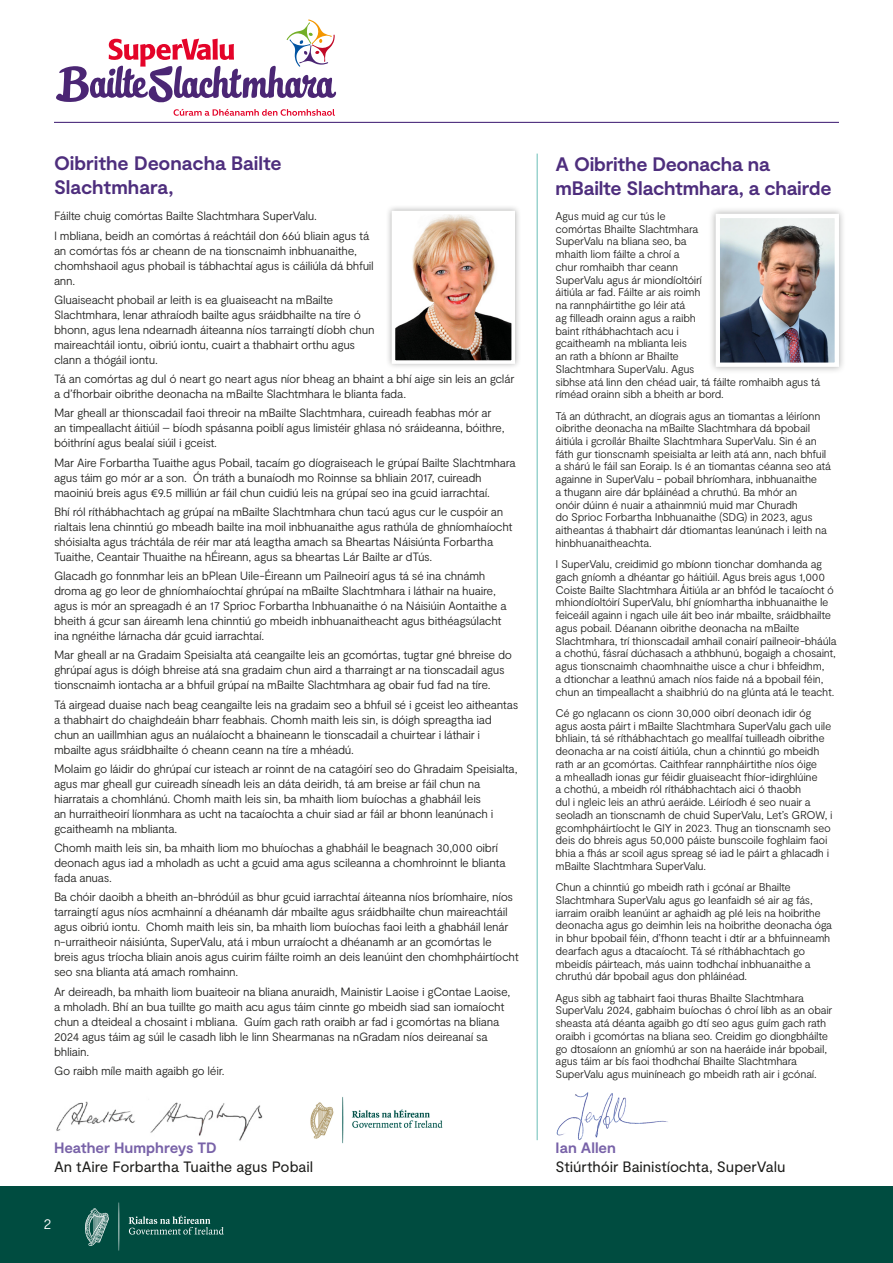
<style>
.page{position:relative;width:893px;height:1263px;background:#fff}
.page>*{position:absolute;margin:0;border:0;box-sizing:border-box;transform-origin:0 0}
.t1{font:700 19.5px/23.4px "Moderat";letter-spacing:-.005em;color:#4e2e7d}
.t2{font:15px "Moderat";letter-spacing:-.005em;color:#1d1d1b}
.t3{font:700 15px "Moderat";letter-spacing:-.005em;color:#7862a8}
.t4{font:300 15px "Moderat";color:#fff}
.t5{font:300 12px/15px "Moderat";letter-spacing:-.025em;color:#1d1d1b}
.t6{font:300 11.25px/12.8px "Moderat";letter-spacing:-.025em;color:#1d1d1b}
</style>
<div class="page">
<div style="left:0;top:1186px;width:893px;height:77px;background:#004c40"></div>
<svg style="left:129px;top:1215px;width:95px;height:19px"></svg>
<svg style="left:118px;top:1202px;width:1px;height:48px"></svg>
<svg style="left:85px;top:1208px;width:24px;height:38px"></svg>
<hr style="left:54px;top:122px;width:785px;height:1px;background:#4e2e7d">
<svg style="left:56px;top:20px;width:280px;height:82px"></svg>
<svg style="left:174px;top:109px;width:161px;height:7px"></svg>
<div style="left:386px;top:205px;width:135px;height:165px;background:#1d1d1b;opacity:.34"></div>
<img style="left:397px;top:216px;width:113px;height:143px">
<div style="left:392px;top:211px;width:123px;height:153px;border:4px solid #fff"></div>
<img style="left:56px;top:1101px;width:207px;height:40px">
<img style="left:310px;top:1097px;width:133px;height:47px">
<hr style="left:537px;top:154px;width:1px;height:986px;background:#6abfb7">
<div style="left:708px;top:207px;width:138px;height:167px;background:#1d1d1b;opacity:.34"></div>
<img style="left:721px;top:219px;width:113px;height:143px">
<div style="left:716px;top:214px;width:123px;height:153px;border:4px solid #fff"></div>
<img style="left:556px;top:1092px;width:112px;height:48px">
<h1 class="t1" style="left:54px;top:153px;width:229px">Oibrithe Deonacha Bailte<br>Slachtmhara,</h1>
<h1 class="t1" style="left:556px;top:154px;width:278px">A Oibrithe Deonacha na mBailte Slachtmhara, a chairde</h1>
<p class="t5" style="left:54px;top:207px;width:317px;line-height:19.2px">Fáilte chuig comórtas Bailte Slachtmhara SuperValu.<br>I mbliana, beidh an comórtas á reáchtáil don 66ú bliain agus tá</p>
<p class="t5" style="left:54px;top:243px;width:321px">an comórtas fós ar cheann de na tionscnaimh inbhuanaithe, chomhshaoil agus phobail is tábhachtaí agus is cáiliúla dá bhfuil ann.</p>
<p class="t5" style="left:54px;top:292px;width:322px">Gluaiseacht phobail ar leith is ea gluaiseacht na mBailte Slachtmhara, lenar athraíodh bailte agus sráidbhailte na tíre ó bhonn, agus lena ndearnadh áiteanna níos tarraingtí díobh chun maireachtáil iontu, oibriú iontu, cuairt a thabhairt orthu agus clann a thógáil iontu.</p>
<p class="t5" style="left:54px;top:372px;width:462px">Tá an comórtas ag dul ó neart go neart agus níor bheag an bhaint a bhí aige sin leis an gclár a d’fhorbair oibrithe deonacha na mBailte Slachtmhara le blianta fada.</p>
<p class="t5" style="left:54px;top:406px;width:452px">Mar gheall ar thionscadail faoi threoir na mBailte Slachtmhara, cuireadh feabhas mór ar an timpeallacht áitiúil – bíodh spásanna poiblí agus limistéir ghlasa nó sráideanna, bóithre, bóithríní agus bealaí siúil i gceist.</p>
<p class="t5" style="left:54px;top:455px;width:463px">Mar Aire Forbartha Tuaithe agus Pobail, tacaím go díograiseach le grúpaí Bailte Slachtmhara agus táim go mór ar a son. Ón tráth a bunaíodh mo Roinnse sa bhliain 2017, cuireadh maoiniú breis agus €9.5 milliún ar fáil chun cuidiú leis na grúpaí seo ina gcuid iarrachtaí.</p>
<p class="t5" style="left:54px;top:504px;width:460px">Bhí ról ríthábhachtach ag grúpaí na mBailte Slachtmhara chun tacú agus cur le cuspóir an rialtais lena chinntiú go mbeadh bailte ina moil inbhuanaithe agus rathúla de ghníomhaíocht shóisialta agus tráchtála de réir mar atá leagtha amach sa Bheartas Náisiúnta Forbartha Tuaithe, Ceantair Thuaithe na hÉireann, agus sa bheartas Lár Bailte ar dTús.</p>
<p class="t5" style="left:54px;top:569px;width:454px">Glacadh go fonnmhar leis an bPlean Uile-Éireann um Pailneoirí agus tá sé ina chnámh droma ag go leor de ghníomhaíochtaí ghrúpaí na mBailte Slachtmhara i láthair na huaire, agus is mór an spreagadh é an 17 Sprioc Forbartha Inbhuanaithe ó na Náisiúin Aontaithe a bheith á gcur san áireamh lena chinntiú go mbeidh inbhuanaitheacht agus bithéagsúlacht ina ngnéithe lárnacha dár gcuid iarrachtaí.</p>
<p class="t5" style="left:54px;top:648px;width:460px">Mar gheall ar na Gradaim Speisialta atá ceangailte leis an gcomórtas, tugtar gné bhreise do ghrúpaí agus is dóigh bhreise atá sna gradaim chun aird a tharraingt ar na tionscadail agus tionscnaimh iontacha ar a bhfuil grúpaí na mBailte Slachtmhara ag obair fud fad na tíre.</p>
<p class="t5" style="left:54px;top:697px;width:466px">Tá airgead duaise nach beag ceangailte leis na gradaim seo a bhfuil sé i gceist leo aitheantas a thabhairt do chaighdeáin bharr feabhais. Chomh maith leis sin, is dóigh spreagtha iad chun an uaillmhian agus an nuálaíocht a bhaineann le tionscadail a chuirtear i láthair i mbailte agus sráidbhailte ó cheann ceann na tíre a mhéadú.</p>
<p class="t5" style="left:54px;top:761px;width:465px">Molaim go láidir do ghrúpaí cur isteach ar roinnt de na catagóirí seo do Ghradaim Speisialta, agus mar gheall gur cuireadh síneadh leis an dáta deiridh, tá am breise ar fáil chun na hiarratais a chomhlánú. Chomh maith leis sin, ba mhaith liom buíochas a ghabháil leis<br>an hurraitheoirí líonmhara as ucht na tacaíochta a chuir siad ar fáil ar bhonn leanúnach i gcaitheamh na mblianta.</p>
<p class="t5" style="left:54px;top:841px;width:453px">Chomh maith leis sin, ba mhaith liom mo bhuíochas a ghabháil le beagnach 30,000 oibrí deonach agus iad a mholadh as ucht a gcuid ama agus scileanna a chomhroinnt le blianta fada anuas.</p>
<p class="t5" style="left:54px;top:890px;width:466px">Ba chóir daoibh a bheith an-bhródúil as bhur gcuid iarrachtaí áiteanna níos bríomhaire, níos tarraingtí agus níos acmhainní a dhéanamh dár mbailte agus sráidbhailte chun maireachtáil agus oibriú iontu. Chomh maith leis sin, ba mhaith liom buíochas faoi leith a ghabháil lenár n-urraitheoir náisiúnta, SuperValu, atá i mbun urraíocht a dhéanamh ar an gcomórtas le breis agus tríocha bliain anois agus cuirim fáilte roimh an deis leanúint den chomhpháirtíocht seo sna blianta atá amach romhainn.</p>
<p class="t5" style="left:54px;top:984px;width:458px">Ar deireadh, ba mhaith liom buaiteoir na bliana anuraidh, Mainistir Laoise i gContae Laoise, a mholadh. Bhí an bua tuillte go maith acu agus táim cinnte go mbeidh siad san iomaíocht chun a dteideal a chosaint i mbliana. Guím gach rath oraibh ar fad i gcomórtas na bliana 2024 agus táim ag súil le casadh libh le linn Shearmanas na nGradam níos deireanaí sa bhliain.</p>
<p class="t5" style="left:54px;top:1063px;width:172px">Go raibh míle maith agaibh go léir.</p>
<p class="t3" style="left:54px;top:1139px;width:164px">Heather Humphreys TD</p>
<p class="t2" style="left:54px;top:1158px;width:261px">An tAire Forbartha Tuaithe agus Pobail</p>
<p class="t4" style="left:44px;top:1215px;width:10px">2</p>
<p class="t6" style="left:556px;top:210px;width:266px">Agus muid ag cur tús le<br>comórtas Bhailte Slachtmhara<br>SuperValu na bliana seo, ba<br>mhaith liom fáilte a chroí a<br>chur romhaibh thar ceann<br>SuperValu agus ár miondíoltóirí<br>áitiúla ar fad. Fáilte ar ais roimh<br>na rannpháirtithe go léir atá<br>ag filleadh orainn agus a raibh<br>baint ríthábhachtach acu i<br>gcaitheamh na mblianta leis<br>an rath a bhíonn ar Bhailte<br>Slachtmhara SuperValu. Agus<br>sibhse atá linn den chéad uair, tá fáilte romhaibh agus tá ríméad orainn sibh a bheith ar bord.</p>
<p class="t6" style="left:556px;top:409px;width:277px">Tá an dúthracht, an díograis agus an tiomantas a léiríonn oibrithe deonacha na mBailte Slachtmhara dá bpobail áitiúla i gcroílár Bhailte Slachtmhara SuperValu. Sin é an fáth gur tionscnamh speisialta ar leith atá ann, nach bhfuil a shárú le fáil san Eoraip. Is é an tiomantas céanna seo atá againne in SuperValu - pobail bhríomhara, inbhuanaithe<br>a thugann aire dár bpláinéad a chruthú. Ba mhór an<br>onóir dúinn é nuair a athainmniú muid mar Churadh<br>do Sprioc Forbartha Inbhuanaithe (SDG) in 2023, agus aitheantas á thabhairt dár dtiomantas leanúnach i leith na hinbhuanaitheachta.</p>
<p class="t6" style="left:556px;top:558px;width:283px">I SuperValu, creidimid go mbíonn tionchar domhanda ag gach gníomh a dhéantar go háitiúil. Agus breis agus 1,000<br>Coiste Bailte Slachtmhara Áitiúla ar an bhfód le tacaíocht ó mhiondíoltóirí SuperValu, bhí gníomhartha inbhuanaithe le feiceáil againn i ngach uile áit beo inár mbailte, sráidbhailte agus pobail. Déanann oibrithe deonacha na mBailte Slachtmhara, trí thionscadail amhail conairí pailneoir-bháúla a chothú, fásraí dúchasach a athbhunú, bogaigh a chosaint, agus tionscnaimh chaomhnaithe uisce a chur i bhfeidhm,<br>a dtionchar a leathnú amach níos faide ná a bpobail féin, chun an timpeallacht a shaibhriú do na glúnta atá le teacht.</p>
<p class="t6" style="left:556px;top:707px;width:278px">Cé go nglacann os cionn 30,000 oibrí deonach idir óg agus aosta páirt i mBailte Slachtmhara SuperValu gach uile bhliain, tá sé ríthábhachtach go meallfaí tuilleadh oibrithe deonacha ar na coistí áitiúla, chun a chinntiú go mbeidh rath ar an gcomórtas. Caithfear rannpháirtithe níos óige<br>a mhealladh ionas gur féidir gluaiseacht fhíor-idirghlúine<br>a chothú, a mbeidh ról ríthábhachtach aici ó thaobh<br>dul i ngleic leis an athrú aeráide. Léiríodh é seo nuair a seoladh an tionscnamh de chuid SuperValu, Let’s GROW, i gcomhpháirtíocht le GIY in 2023. Thug an tionscnamh seo deis do bhreis agus 50,000 páiste bunscoile foghlaim faoi bhia a fhás ar scoil agus spreag sé iad le páirt a ghlacadh i mBailte Slachtmhara SuperValu.</p>
<p class="t6" style="left:556px;top:881px;width:278px">Chun a chinntiú go mbeidh rath i gcónaí ar Bhailte Slachtmhara SuperValu agus go leanfaidh sé air ag fás, iarraim oraibh leanúint ar aghaidh ag plé leis na hoibrithe deonacha agus go deimhin leis na hoibrithe deonacha óga in bhur bpobail féin, d’fhonn teacht i dtír ar a bhfuinneamh dearfach agus a dtacaíocht. Tá sé ríthábhachtach go mbeidís páirteach, más uainn todhchaí inbhuanaithe a chruthú dár bpobail agus don phláinéad.</p>
<p class="t6" style="left:556px;top:991px;width:278px">Agus sibh ag tabhairt faoi thuras Bhailte Slachtmhara SuperValu 2024, gabhaim buíochas ó chroí libh as an obair sheasta atá déanta agaibh go dtí seo agus guím gach rath oraibh i gcomórtas na bliana seo. Creidim go diongbháilte go dtosaíonn an gníomhú ar son na haeráide inár bpobail, agus táim ar bís faoi thodhchaí Bhailte Slachtmhara SuperValu agus muiníneach go mbeidh rath air i gcónaí.</p>
<p class="t3" style="left:556px;top:1139px;width:62px">Ian Allen</p>
<p class="t2" style="left:556px;top:1158px;width:231px">Stiúrthóir Bainistíochta, SuperValu</p>
</div>
